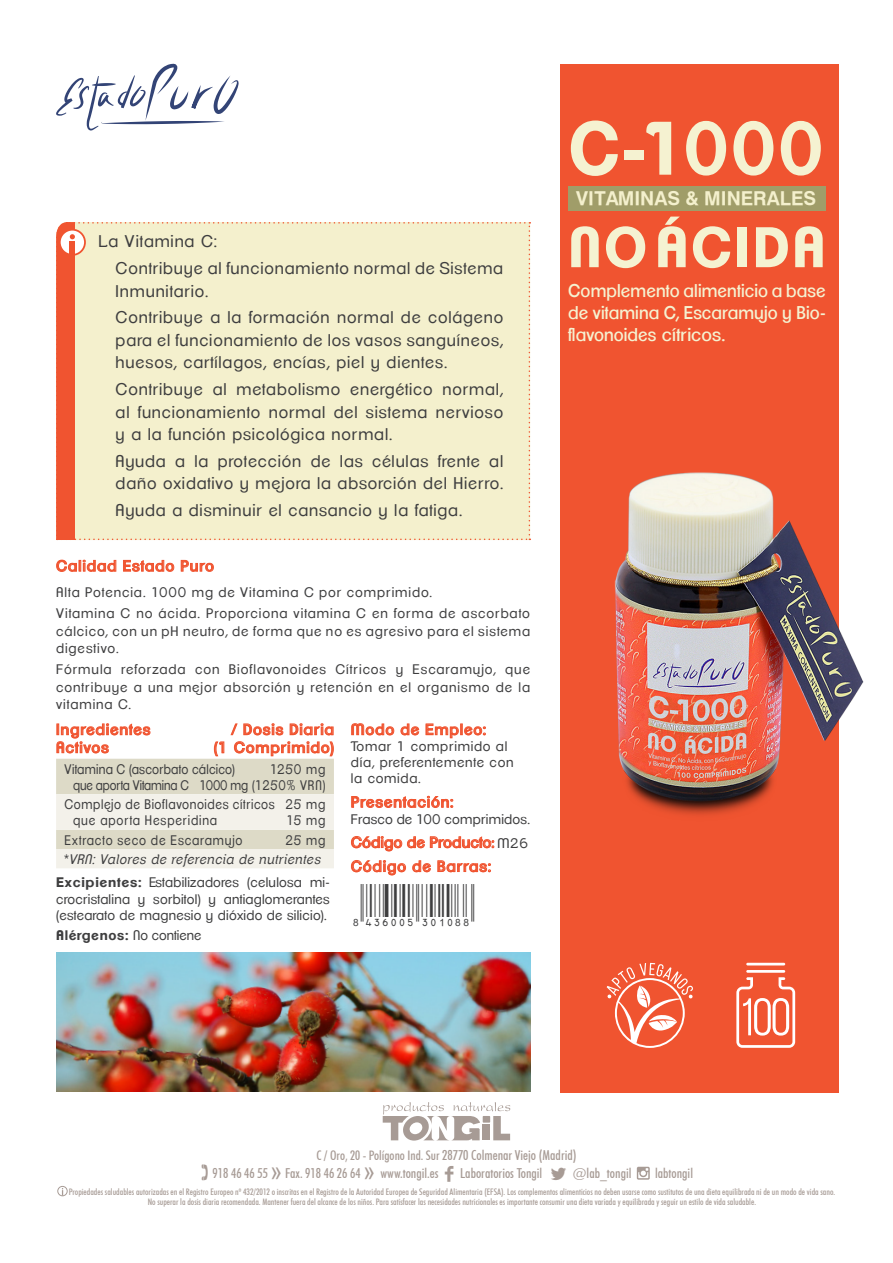
<style>
.page{position:relative;width:893px;height:1263px;background:#fff}
.page>*{position:absolute;margin:0;border:0;box-sizing:border-box;transform-origin:0 0}
.t1{font:700 73.5px "Clemente P Dam";color:#f5f2d1;scale:.95 1}
.t2{font:700 55.5px "Clemente P Dam";letter-spacing:.04em;color:#f5f2d1}
.t3{font:700 19.2px "Halvett";color:#f4f0cd}
.t4{font:18px/21.6px "Clemente P Dai";letter-spacing:.005em;color:#f5f2d1;text-align:justify;scale:.94 1}
.modo{font:16.5px/22.5px "Clemente P Dag";letter-spacing:.05em;color:#3e3e3f}
.modo_naranji{font:15px "Clemente P Dai";letter-spacing:.065em;color:#f05430}
.modo-2{font:15px "Clemente P Dai";letter-spacing:.065em;color:#f05430}
.modo_naranji-2{font:15px "Clemente P Dai";letter-spacing:.015em;color:#f05430}
.t5{font:500 condensed 13.65px/17.5px "Futura BT";color:#a79b95}
.modo-3{font:13.5px/16.2px "Clemente P Dag";letter-spacing:.05em;color:#3e3e3f;text-align:justify}
.TOC_title{font:13.5px "Clemente P Dag";letter-spacing:.045em;color:#3e3e3f;scale:.9 1}
.t6{font:italic 13.5px "Clemente P Dah";letter-spacing:.075em;color:#3e3e3f;scale:.93 1}
.TOC_title-2{font:13.5px "Clemente P Dag";letter-spacing:-.005em;color:#3e3e3f;scale:.87 1}
.TOC_title-3{font:13.5px "Clemente P Dag";letter-spacing:.02em;color:#3e3e3f;scale:.9 1}
.TOC_title-4{font:13.5px "Clemente P Dag";letter-spacing:.065em;color:#3e3e3f;scale:.9 1}
.modo-4{font:13.5px "Clemente P Dag";letter-spacing:.015em;color:#3e3e3f}
.TOC_title-5{font:13.5px "Clemente P Dag";letter-spacing:.07em;color:#3e3e3f;scale:.9 1}
.modo-5{font:700 13.5px "Clemente P Dam";letter-spacing:.05em;color:#3e3e3f}
.t7{font:500 condensed 9px/10.8px "Futura BT";color:#a79b95;text-align:center}
.s1{font-family:"Clemente P Dam";font-weight:700}
.s2{font-family:"Clemente P Dag";font-weight:400}
.s3{font-family:"Myriad Pro"}
.s4{font-family:"Clemente P Dag";font-size:13.5px;color:#3e3e3f}
.s5{font-size:13.05px}
.s6{font-family:"Arial Narrow";font-weight:400;font-stretch:normal;font-size:25.95px}
.s7{font-family:"Socialico";font-weight:400;font-stretch:normal;font-size:25.95px}
</style>
<div class="page">
<div style="left:560px;top:64px;width:278px;height:1029px;background:#f05430"></div>
<svg style="left:56px;top:63px;width:183px;height:67px"></svg>
<svg style="left:607px;top:963px;width:86px;height:85px"></svg>
<div style="left:56px;top:222px;width:474px;height:318px;background:#f4f0cd"></div>
<div style="left:59px;top:229px;width:27px;height:27px;border:2px solid #f05430;border-radius:50%"></div>
<svg style="left:352px;top:723px;width:42px;height:12px"></svg>
<svg style="left:401px;top:724px;width:18px;height:11px"></svg>
<svg style="left:426px;top:724px;width:60px;height:14px"></svg>
<svg style="left:352px;top:796px;width:101px;height:12px"></svg>
<svg style="left:351px;top:836px;width:143px;height:15px"></svg>
<svg style="left:351px;top:860px;width:55px;height:15px"></svg>
<svg style="left:413px;top:860px;width:18px;height:12px"></svg>
<svg style="left:438px;top:860px;width:53px;height:12px"></svg>
<svg style="left:56px;top:723px;width:278px;height:145px"></svg>
<svg style="left:57px;top:560px;width:59px;height:12px"></svg>
<svg style="left:123px;top:560px;width:51px;height:11px"></svg>
<svg style="left:181px;top:560px;width:33px;height:11px"></svg>
<img style="left:56px;top:952px;width:474px;height:140px">
<div style="left:568px;top:186px;width:258px;height:25px;background:#a09d69"></div>
<hr style="left:746px;top:970px;width:39px;height:3px;background:#fff">
<hr style="left:746px;top:963px;width:39px;height:2px;background:#fff">
<svg style="left:736px;top:977px;width:59px;height:71px"></svg>
<img style="left:614px;top:446px;width:250px;height:383px">
<svg style="left:637px;top:1167px;width:13px;height:13px"></svg>
<svg style="left:383px;top:1102px;width:127px;height:38px"></svg>
<div style="left:57px;top:1186px;width:11px;height:10px;border:1px solid #a79b95;border-radius:50%"></div>
<p class="t1" style="left:568px;top:104px;width:272px">C-1000</p>
<p class="modo" style="left:99px;top:230px;width:120px">La Vitamina C:</p>
<p class="modo" style="left:116px;top:257px;width:389px">Contribuye al funcionamiento normal de Sistema<br>Inmunitario.</p>
<p class="modo" style="left:116px;top:306px;width:389px;text-align:justify">Contribuye a la formación normal de colágeno para el funcionamiento de los vasos sanguíneos, huesos, cartílagos, encías, piel y dientes.</p>
<p class="modo" style="left:116px;top:378px;width:389px;text-align:justify">Contribuye al metabolismo energético normal, al funcionamiento normal del sistema nervioso y a la función psicológica normal.</p>
<p class="modo" style="left:116px;top:450px;width:389px">Ayuda a la protección de las células frente al daño oxidativo y mejora la absorción del Hierro.</p>
<p class="modo" style="left:116px;top:499px;width:348px">Ayuda a disminuir el cansancio y la fatiga.</p>
<p class="modo_naranji" style="left:56px;top:557px;width:159px">Calidad Estado Puro</p>
<p class="modo-3" style="left:56px;top:584px;width:377px">Alta Potencia. 1000 mg de Vitamina C por comprimido.</p>
<p class="modo-3" style="left:56px;top:605px;width:476px;line-height:17.2px">Vitamina C no ácida. Proporciona vitamina C en forma de ascorbato cálcico, con un pH neutro, de forma que no es agresivo para el sistema digestivo.</p>
<p class="modo-3" style="left:56px;top:661px;width:475px;line-height:17.2px">Fórmula reforzada con Bioflavonoides Cítricos y Escaramujo, que contribuye a una mejor absorción y retención en el organismo de la vitamina C.</p>
<p class="modo_naranji" style="left:56px;top:720px;width:96px">Ingredientes</p>
<p class="modo_naranji" style="left:231px;top:720px;width:104px">/ Dosis Diaria</p>
<p class="modo_naranji" style="left:56px;top:738px;width:54px">Activos</p>
<p class="modo_naranji" style="left:214px;top:738px;width:122px">(1 Comprimido)</p>
<p class="TOC_title-3" style="left:65px;top:761px;width:191px">Vitamina C (ascorbato cálcico)</p>
<p class="TOC_title" style="left:270px;top:761px;width:63px">1250 mg</p>
<p class="TOC_title-2" style="left:73px;top:777px;width:291px">que aporta Vitamina C 1000 mg (1250% VRN)</p>
<p class="TOC_title" style="left:65px;top:797px;width:291px">Complejo de Bioflavonoides cítricos 25 mg</p>
<p class="TOC_title-5" style="left:73px;top:813px;width:162px">que aporta Hesperidina</p>
<p class="TOC_title" style="left:286px;top:813px;width:45px">15 mg</p>
<p class="TOC_title-4" style="left:65px;top:832px;width:199px">Extracto seco de Escaramujo</p>
<p class="TOC_title" style="left:285px;top:832px;width:46px">25 mg</p>
<p class="t6" style="left:65px;top:851px;width:277px">*VRN: Valores de referencia de nutrientes</p>
<p class="modo-3" style="left:56px;top:874px;width:275px"><span class="s1">Excipientes:</span> Estabilizadores (celulosa mi&shy;crocristalina y sorbitol) y antiaglomerantes (estearato de magnesio y dióxido de silicio).</p>
<p class="modo-5" style="left:56px;top:927px;width:147px">Alérgenos: <span class="s2">No contiene</span></p>
<p class="modo-2" style="left:351px;top:720px;width:137px">Modo de Empleo:</p>
<p class="modo-3" style="left:351px;top:738px;width:164px;text-align:left">Tomar 1 comprimido al día, preferentemente con la comida.</p>
<p class="modo-2" style="left:351px;top:793px;width:104px">Presentación:</p>
<p class="modo-4" style="left:351px;top:811px;width:181px">Frasco de 100 comprimidos.</p>
<p class="modo_naranji-2" style="left:351px;top:833px;width:179px">Código de Producto<span class="s3">:</span> <span class="s4">M26</span></p>
<p class="modo_naranji" style="left:351px;top:857px;width:142px">Código de Barras:</p>
<h3 class="t3" style="left:576px;top:187px;width:241px">VITAMINAS &amp; MINERALES</h3>
<p class="t2" style="left:568px;top:214px;width:259px">NO ÁCIDA</p>
<p class="t4" style="left:568px;top:280px;width:275px">Complemento alimenticio a base de vitamina C, Escaramujo y Bio&shy;flavonoides cítricos.</p>
<p class="t5" style="left:213px;top:1146px;width:420px;text-indent:104px"><span class="s5">C / Oro, 20 - Polígono Ind. Sur</span> 28770 Colmenar Viejo (Madrid)<br>918 46 46 55 <span class="s6">»</span> Fax. 918 46 26 64 <span class="s6">»</span> www.tongil.es <span class="s7">F</span> Laboratorios Tongil <span class="s7">L</span> @lab_tongil</p>
<p class="t5" style="left:655px;top:1164px;width:40px">labtongil</p>
<p class="t7" style="left:69px;top:1186px;width:768px">Propiedades saludables autorizadas en el Registro Europeo nº 432/2012 o inscritas en el Registro de la Autoridad Europea de Seguridad Alimentaria (EFSA). Los complementos alimenticios no deben usarse como sustitutos de una dieta equilibrada ni de un modo de vida sano.<br>No superar la dosis diaria recomendada. Mantener fuera del alcance de los niños. Para satisfacer las necesidades nutricionales es importante consumir una dieta variada y equilibrada y seguir un estilo de vida saludable.</p>
</div>
